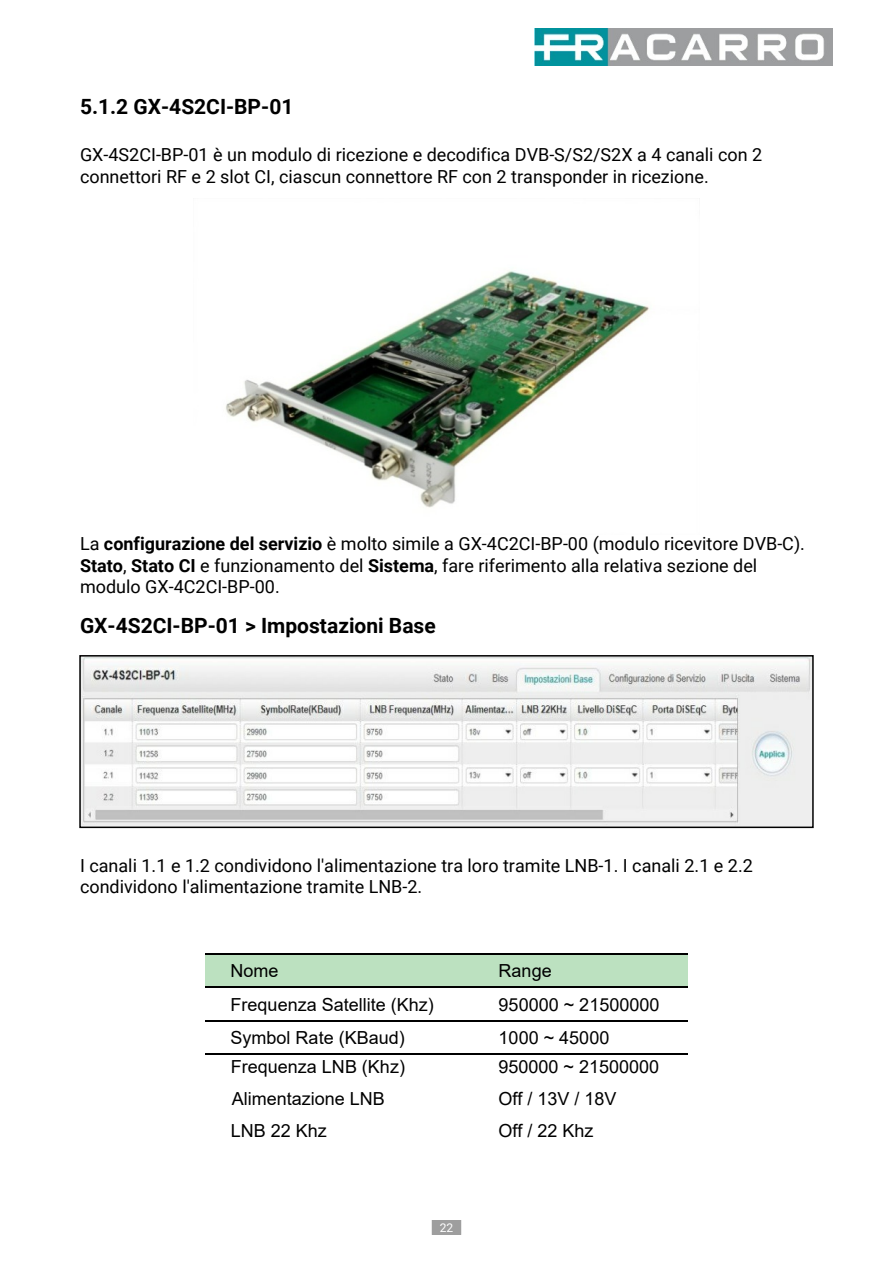
<style>
.page{position:relative;width:893px;height:1263px;background:#fff}
.page>*{position:absolute;margin:0;border:0;box-sizing:border-box;transform-origin:0 0}
.t1{font:700 21px "Roboto";color:#000}
.t2{font:18px/21.6px "Roboto";color:#000}
.t3{font:18px "Arial";color:#000}
.t4{font:12px "Roboto";color:#fefefe}
.s1{font-weight:700}
</style>
<div class="page">
<img style="left:535px;top:28px;width:297px;height:38px">
<div style="left:432px;top:1220px;width:29px;height:15px;background:#9e9e9e"></div>
<img style="left:226px;top:271px;width:424px;height:237px">
<div style="left:205px;top:954px;width:266px;height:33px;background:#bce1c0"></div>
<div style="left:471px;top:954px;width:217px;height:33px;background:#bce1c0"></div>
<hr style="left:205px;top:953px;width:266px;height:1px;background:#000">
<hr style="left:471px;top:953px;width:217px;height:1px;background:#000">
<hr style="left:205px;top:986px;width:266px;height:2px;background:#000">
<hr style="left:471px;top:986px;width:217px;height:2px;background:#000">
<hr style="left:205px;top:1021px;width:266px;height:1px;background:#000">
<hr style="left:471px;top:1021px;width:217px;height:1px;background:#000">
<hr style="left:205px;top:1053px;width:266px;height:1px;background:#000">
<hr style="left:471px;top:1053px;width:217px;height:1px;background:#000">
<img style="left:82px;top:658px;width:729px;height:167px">
<div style="left:79px;top:655px;width:735px;height:173px;border:2px solid #000"></div>
<p class="t1" style="left:80px;top:98px;width:215px">5.1.2 GX-4S2CI-BP-01</p>
<p class="t2" style="left:80px;top:146px;width:684px">GX-4S2CI-BP-01 è un modulo di ricezione e decodifica DVB-S/S2/S2X a 4 canali con 2 connettori RF e 2 slot CI, ciascun connettore RF con 2 transponder in ricezione.</p>
<p class="t2" style="left:80px;top:535px;width:726px">La <span class="s1">configurazione del servizio</span> è molto simile a GX-4C2CI-BP-00 (modulo ricevitore DVB-C).<br><span class="s1">Stato</span>, <span class="s1">Stato CI</span> e funzionamento del <span class="s1">Sistema</span>, fare riferimento alla relativa sezione del modulo GX-4C2CI-BP-00.</p>
<p class="t1" style="left:80px;top:618px;width:357px">GX-4S2CI-BP-01 &gt; Impostazioni Base</p>
<p class="t2" style="left:80px;top:856px;width:674px">I canali 1.1 e 1.2 condividono l'alimentazione tra loro tramite LNB-1. I canali 2.1 e 2.2 condividono l'alimentazione tramite LNB-2.</p>
<p class="t3" style="left:231px;top:964px;width:50px">Nome</p>
<p class="t3" style="left:499px;top:964px;width:55px">Range</p>
<p class="t3" style="left:231px;top:998px;width:205px">Frequenza Satellite (Khz)</p>
<p class="t3" style="left:499px;top:998px;width:162px">950000 ~ 21500000</p>
<p class="t3" style="left:231px;top:1031px;width:176px">Symbol Rate (KBaud)</p>
<p class="t3" style="left:499px;top:1031px;width:112px">1000 ~ 45000</p>
<p class="t3" style="left:231px;top:1060px;width:176px">Frequenza LNB (Khz)</p>
<p class="t3" style="left:498px;top:1060px;width:162px">950000 ~ 21500000</p>
<p class="t3" style="left:232px;top:1092px;width:155px">Alimentazione LNB</p>
<p class="t3" style="left:498px;top:1092px;width:120px">Off / 13V / 18V</p>
<p class="t3" style="left:231px;top:1124px;width:98px">LNB 22 Khz</p>
<p class="t3" style="left:498px;top:1124px;width:97px">Off / 22 Khz</p>
<p class="t4" style="left:440px;top:1223px;width:15px">22</p>
</div>
